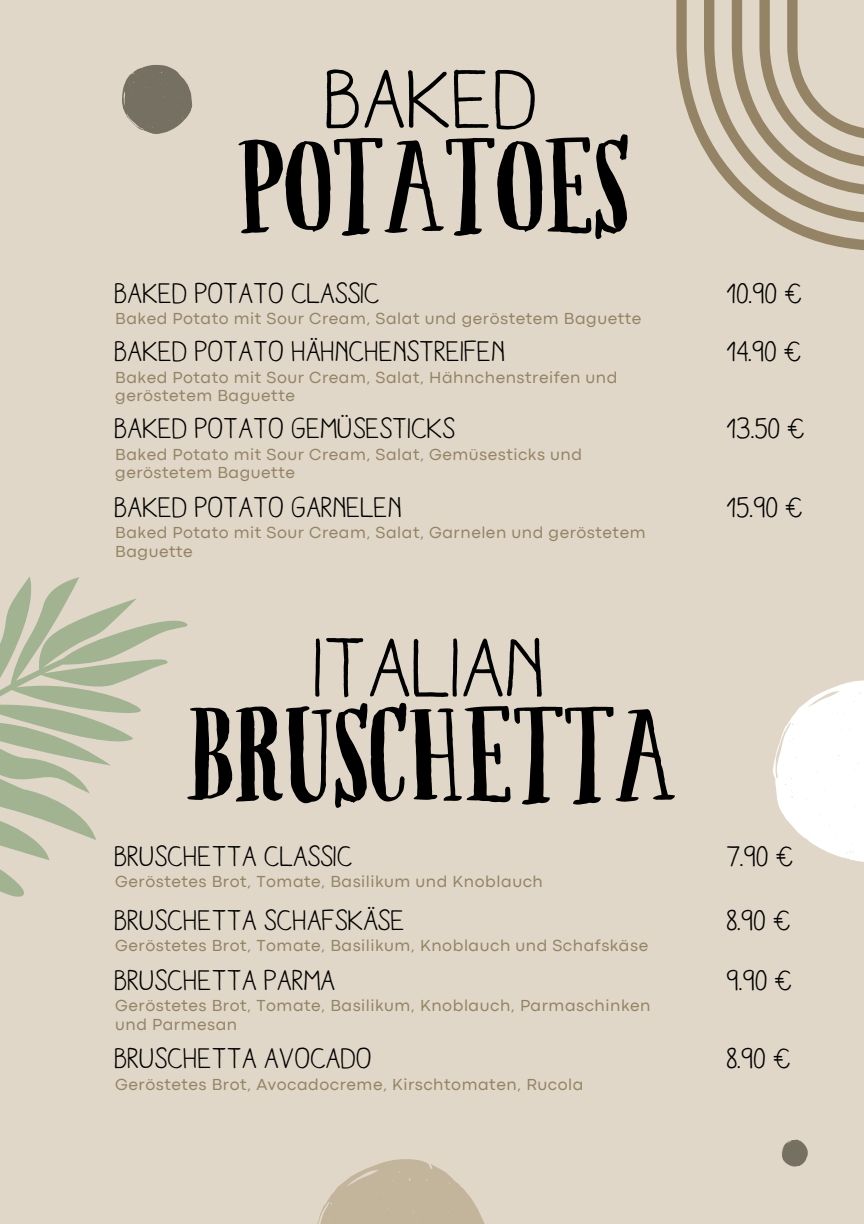
<style>
.page{position:relative;width:864px;height:1224px;background:#e0d7c8}
.page>*{position:absolute;margin:0;border:0;box-sizing:border-box;transform-origin:0 0}
.t1{font:157.8px "Ahorn";color:#000}
.t2{font:85px "Aracne Reg";color:#000}
.t3{font:29px "Aracne Reg";color:#000}
.t4{font:16.6px/18.6px "Codec Pro";letter-spacing:.03em;color:#948465}
</style>
<div class="page">
<svg style="left:676px;top:0;width:188px;height:251px"></svg>
<svg style="left:704px;top:0;width:160px;height:223px"></svg>
<svg style="left:773px;top:680px;width:91px;height:182px"></svg>
<svg style="left:122px;top:64px;width:71px;height:70px"></svg>
<svg style="left:781px;top:1139px;width:27px;height:28px"></svg>
<svg style="left:317px;top:1159px;width:168px;height:65px"></svg>
<svg style="left:0;top:577px;width:188px;height:320px"></svg>
<h3 class="t2" style="left:326px;top:54px;width:215px">BAKED</h3>
<p class="t1" style="left:237px;top:113px;width:394px">POTATOES</p>
<h3 class="t3" style="left:115px;top:278px;width:267px">BAKED POTATO CLASSIC</h3>
<h2 class="t4" style="left:115px;top:311px;width:528px">Baked Potato mit Sour Cream, Salat und geröstetem Baguette</h2>
<p class="t3" style="left:727px;top:278px;width:77px">10.90 €</p>
<h1 class="t3" style="left:115px;top:336px;width:392px">BAKED POTATO HÄHNCHENSTREIFEN</h1>
<h3 class="t3" style="left:727px;top:336px;width:77px">14.90 €</h3>
<h3 class="t4" style="left:115px;top:369px;width:504px">Baked Potato mit Sour Cream, Salat, Hähnchenstreifen und geröstetem Baguette</h3>
<p class="t3" style="left:115px;top:413px;width:342px">BAKED POTATO GEMÜSESTICKS</p>
<h3 class="t4" style="left:115px;top:446px;width:468px">Baked Potato mit Sour Cream, Salat, Gemüsesticks und geröstetem Baguette</h3>
<p class="t3" style="left:115px;top:492px;width:289px">BAKED POTATO GARNELEN</p>
<p class="t4" style="left:115px;top:525px;width:532px">Baked Potato mit Sour Cream, Salat, Garnelen und geröstetem<br>Baguette</p>
<h3 class="t2" style="left:315px;top:623px;width:233px">ITALIAN</h3>
<p class="t1" style="left:186px;top:682px;width:491px">BRUSCHETTA</p>
<p class="t3" style="left:115px;top:841px;width:240px">BRUSCHETTA CLASSIC</p>
<h2 class="t4" style="left:115px;top:874px;width:429px">Geröstetes Brot, Tomate, Basilikum und Knoblauch</h2>
<h1 class="t3" style="left:115px;top:904px;width:292px">BRUSCHETTA SCHAFSKÄSE</h1>
<h3 class="t4" style="left:115px;top:937px;width:534px">Geröstetes Brot, Tomate, Basilikum, Knoblauch und Schafskäse</h3>
<p class="t3" style="left:115px;top:965px;width:222px">BRUSCHETTA PARMA</p>
<h3 class="t4" style="left:115px;top:997px;width:537px">Geröstetes Brot, Tomate, Basilikum, Knoblauch, Parmaschinken und Parmesan</h3>
<p class="t3" style="left:115px;top:1043px;width:259px">BRUSCHETTA AVOCADO</p>
<h3 class="t4" style="left:115px;top:1076px;width:470px">Geröstetes Brot, Avocadocreme, Kirschtomaten, Rucola</h3>
<h3 class="t3" style="left:727px;top:413px;width:80px">13.50 €</h3>
<h3 class="t3" style="left:727px;top:492px;width:78px">15.90 €</h3>
<p class="t3" style="left:727px;top:841px;width:68px">7.90 €</p>
<h3 class="t3" style="left:727px;top:904px;width:66px">8.90 €</h3>
<h3 class="t3" style="left:727px;top:965px;width:67px">9.90 €</h3>
<h3 class="t3" style="left:727px;top:1043px;width:66px">8.90 €</h3>
</div>
